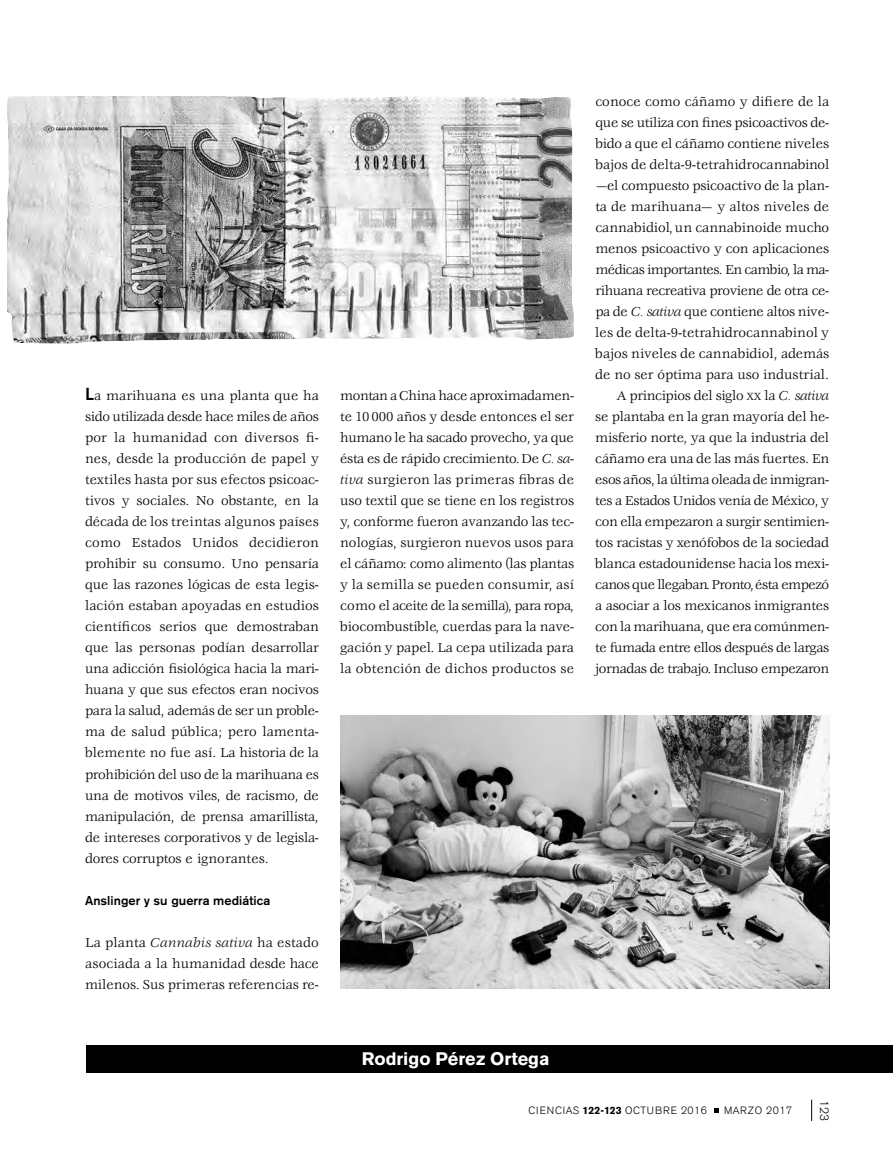
<style>
.page{position:relative;width:893px;height:1149px;background:#fff}
.page>*{position:absolute;margin:0;border:0;box-sizing:border-box;transform-origin:0 0}
.t1{font:700 18px "Akzidenz Grotesk BE";color:#fff}
.t2{font:14.25px/21px "Veljovic";letter-spacing:-.015em;color:#000;text-align:justify}
.t3{font:500 12.75px "Akzidenz Grotesk BE";letter-spacing:.005em;color:#000}
.t4{font:300 12px "Akzidenz Grotesk BE";color:#000}
.t5{font:300 10.5px "Akzidenz Grotesk BE";letter-spacing:.07em;color:#000}
.t6{font:300 10.5px "Akzidenz Grotesk BE";letter-spacing:.05em;color:#000}
.s1{font-family:"Akzidenz Grotesk BE";font-weight:500;font-size:17.25px}
.s2{font-style:italic}
.s3{font-size:11.4px}
.s4{font-weight:700}
</style>
<div class="page">
<svg style="left:811px;top:1099px;width:1px;height:21px"></svg>
<svg style="left:714px;top:1108px;width:4px;height:4px"></svg>
<img style="left:340px;top:715px;width:489px;height:273px">
<div style="left:87px;top:1044px;width:806px;height:28px;background:#000"></div>
<img style="left:7px;top:96px;width:567px;height:248px">
<p class="t2" style="left:85px;top:386px;width:235px"><span class="s1">L</span>a marihuana es una planta que ha sido utilizada desde hace miles de años por la humanidad con diversos fi&shy;nes, des de la producción de papel y textiles hasta por sus efectos psicoac&shy;tivos y sociales. No obstante, en la década de los treintas algunos países como Estados Unidos decidieron pro hibir su consumo. Uno pensaría que las razones lógicas de esta legis&shy;lación estaban apoyadas en estudios científicos serios que demostraban que las personas podían desa rrollar una adicción fisiológica hacia la mari&shy;huana y que sus efectos eran nocivos para la salud, además de ser un proble&shy;ma de salud pública; pero lamenta&shy;blemente no fue así. La historia de la prohibición del uso de la marihuana es una de motivos viles, de racismo, de manipulación, de prensa ama rillista, de intereses corporativos y de legisla&shy;dores corruptos e ignorantes.</p>
<p class="t3" style="left:85px;top:895px;width:187px">Anslinger y su guerra mediática</p>
<p class="t2" style="left:85px;top:932px;width:235px">La planta <span class="s2">Cannabis sativa</span> ha estado aso ciada a la humani dad desde hace mi lenos. Sus primeras referencias re-</p>
<p class="t2" style="left:340px;top:386px;width:235px">montan a China hace aproximadamen&shy;te 10 000 años y desde enton ces el ser humano le ha sacado provecho, ya que ésta es de rápido crecimiento. De <span class="s2">C. sa&shy;tiva</span> surgieron las primeras fibras de uso textil que se tiene en los registros y, conforme fue ron avanzando las tec&shy;nologías, surgieron nuevos usos para el cáñamo: como alimento (las plantas y la semilla se pueden consumir, así como el aceite de la semilla), para ropa, biocombustible, cuerdas para la nave&shy;ga ción y papel. La cepa utilizada para la obtención de dichos productos se</p>
<p class="t2" style="left:595px;top:92px;width:235px;text-align:right">co noce como cáñamo y difiere de la que se utiliza con fines psico activos de&shy;bido a que el cáñamo contiene nive les bajos de delta-9-tetrahidrocannabi nol —el compuesto psicoactivo de la plan&shy;ta de marihuana— y altos nive les de can na bidiol, un ca nnabinoide mu cho menos psicoactivo y con apli ca cio nes mé dicas importantes. En cam bio, la ma&shy;rihuana recreativa pro viene de otra ce&shy;pa de <span class="s2">C. sativa</span> que contiene al tos ni ve&shy;les de delta-9-tetrahidrocannabinol y bajos niveles de cannabidiol, ade más de no ser óptima para uso in dustrial.<br>A principios del siglo <span class="s3">XX</span> la <span class="s2">C. sativa<br></span>se plantaba en la gran mayoría del he&shy;misferio norte, ya que la industria del cá ñamo era una de las más fuertes. En esos años, la última oleada de inmigran&shy;tes a Estados Unidos venía de México, y con ella empezaron a surgir sentimien&shy;tos racistas y xenófo bos de la sociedad blanca estadounidense hacia los mexi&shy;ca nos que llegaban. Pronto, ésta empe zó a asociar a los mexi canos inmigrantes con la marihuana, que era co mún men&shy;te fumada entre ellos después de largas jornadas de trabajo. In cluso empezaron</p>
<p class="t1" style="left:362px;top:1052px;width:189px">Rodrigo Pérez Ortega</p>
<p class="t5" style="left:528px;top:1106px;width:180px">CIENCIAS <span class="s4">122-123</span> OCTUBRE 2016</p>
<p class="t6" style="left:724px;top:1106px;width:70px">MARZO 2017</p>
<p class="t4" style="left:829px;top:1099px;width:22px;rotate:90deg">123</p>
</div>
